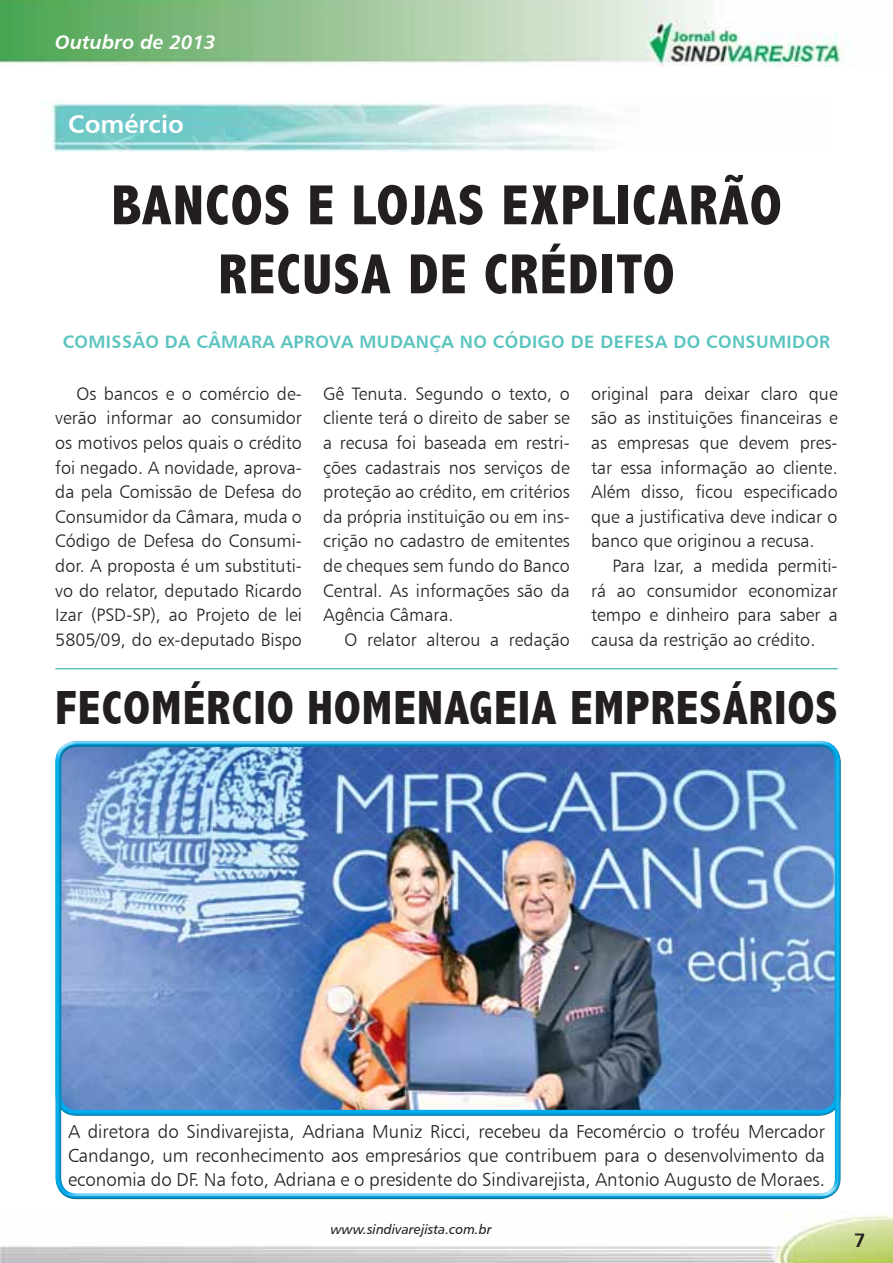
<style>
.page{position:relative;width:893px;height:1263px;background:#fff}
.page>*{position:absolute;margin:0;border:0;box-sizing:border-box;transform-origin:0 0}
.t1{font:800 condensed 57px/69px "Abadi";letter-spacing:.025em;color:#231f20;text-align:center}
.t2{font:800 condensed 48px "Abadi";letter-spacing:.025em;color:#231f20}
.t3{font:25.5px "Humanist 777 BT Bold B";color:#fff}
.t4{font:19.5px "Humanist 777 BT Bold Italic B";color:#fff}
.t5{font:19.5px "Humanist 777 BT Bold B";color:#231f20}
.t6{font:18.75px/24.2px "Humanist 777 BT Light B";color:#231f20;text-align:justify}
.t7{font:18px/24.6px "Humanist 777 BT Light B";color:#231f20;text-align:justify}
.t8{font:18px "Humanist 777 BT Bold B";letter-spacing:.02em;color:#5bc4bf}
.t9{font:13.5px "Humanist 777 BT Italic B";color:#231f20}
</style>
<div class="page">
<img style="left:0;top:0;width:842px;height:66px">
<img style="left:0;top:1215px;width:893px;height:48px">
<img style="left:41px;top:101px;width:554px;height:50px">
<div style="left:53px;top:741px;width:789px;height:458px;background:#231f20;opacity:.75"></div>
<hr style="left:55px;top:668px;width:783px;height:1px;background:#5bc4bf">
<p class="t4" style="left:55px;top:30px;width:162px">Outubro de 2013</p>
<h3 class="t3" style="left:68px;top:108px;width:117px">Comércio</h3>
<h1 class="t1" style="left:111px;top:171px;width:672px">BANCOS E LOJAS EXPLICARÃO<br>RECUSA DE CRÉDITO</h1>
<p class="t8" style="left:63px;top:330px;width:769px">COMISSÃO DA CÂMARA APROVA MUDANÇA NO CÓDIGO DE DEFESA DO CONSUMIDOR</p>
<p class="t7" style="left:323px;top:381px;width:248px">Gê Tenuta. Segundo o texto, o cliente terá o direito de saber se a recusa foi baseada em restri&shy;ções cadastrais nos serviços de proteção ao crédito, em critérios da própria instituição ou em ins&shy;crição no cadastro de emitentes de cheques sem fundo do Banco Central. As informações são da Agência Câmara.</p>
<p class="t7" style="left:344px;top:627px;width:227px">O relator alterou a redação</p>
<p class="t7" style="left:55px;top:381px;width:248px;text-indent:21px">Os bancos e o comércio de&shy;verão informar ao consumidor os motivos pelos quais o crédito foi negado. A novidade, aprova&shy;da pela Comissão de Defesa do Consumidor da Câmara, muda o Código de Defesa do Consumi&shy;dor. A proposta é um substituti&shy;vo do relator, deputado Ricardo Izar (PSD-SP), ao Projeto de lei 5805/09, do ex-deputado Bispo</p>
<p class="t7" style="left:591px;top:381px;width:248px">original para deixar claro que são as instituições financeiras e as empresas que devem pres&shy;tar essa informação ao cliente.<br>Além disso, ficou especificado que a justificativa deve indicar o banco que originou a recusa.</p>
<p class="t7" style="left:591px;top:553px;width:248px;text-indent:21px">Para Izar, a medida permiti&shy;rá ao consumidor economizar tempo e dinheiro para saber a causa da restrição ao crédito.</p>
<h2 class="t2" style="left:55px;top:680px;width:784px">FECOMÉRCIO HOMENAGEIA EMPRESÁRIOS</h2>
<p class="t6" style="left:68px;top:1119px;width:758px">A diretora do Sindivarejista, Adriana Muniz Ricci, recebeu da Fecomércio o troféu Mercador Candango, um reconhecimento aos empresários que contribuem para o desenvolvimento da economia do DF. Na foto, Adriana e o presidente do Sindivarejista, Antonio Augusto de Moraes.</p>
<p class="t9" style="left:331px;top:1221px;width:162px">www.sindivarejista.com.br</p>
<p class="t5" style="left:854px;top:1228px;width:13px">7</p>
</div>
